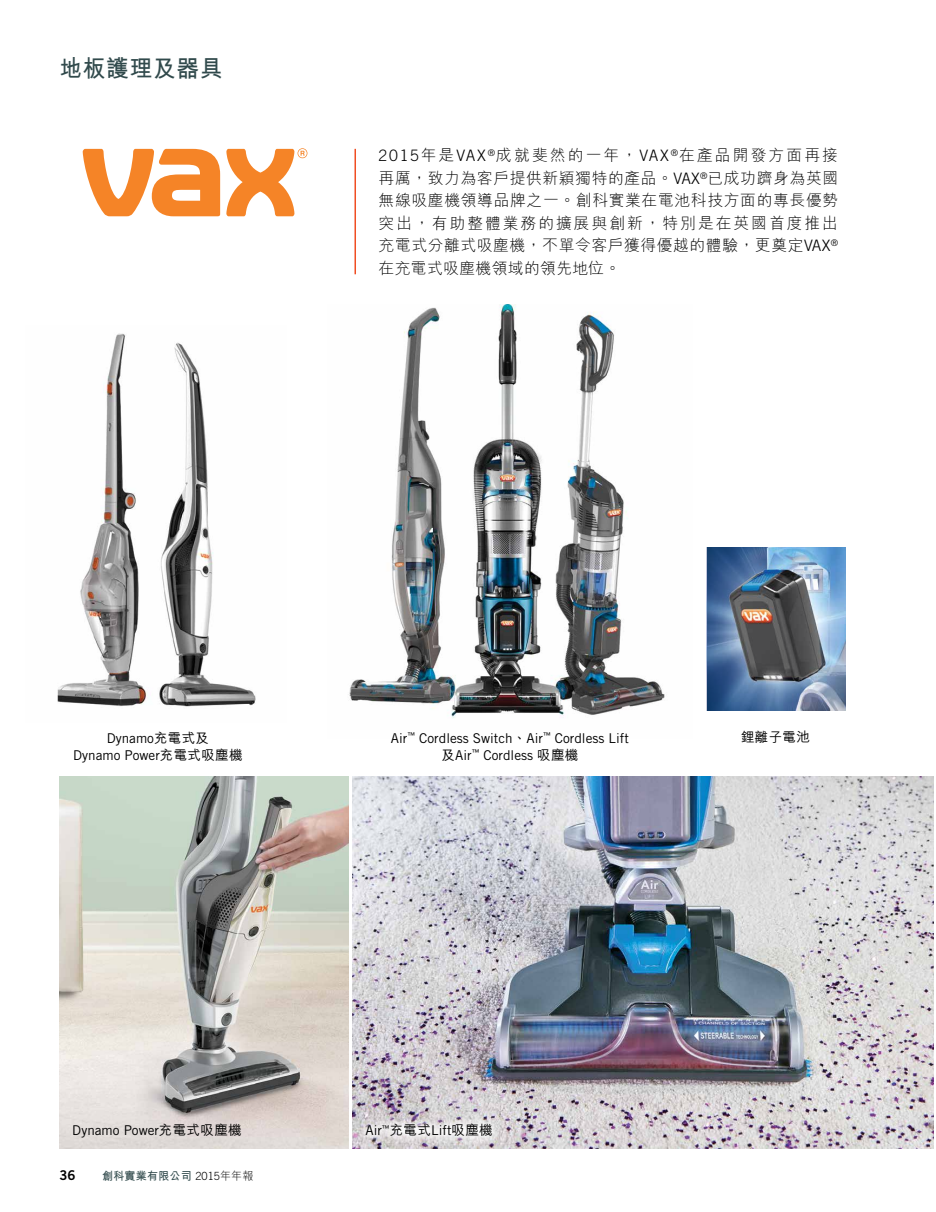
<style>
.page{position:relative;width:936px;height:1212px;background:#fff}
.page>*{position:absolute;margin:0;border:0;box-sizing:border-box;transform-origin:0 0}
.t1{font:700 24px "M Hei HK";letter-spacing:.025em;color:#314a4c;scale:.95 1}
.t2{font:300 15.75px/22.5px "M Hei HK";letter-spacing:.04em;color:#000;text-align:justify}
.t3{font:13.5px/17.2px "Trade Gothic";color:#000;text-align:center}
.t4{font:500 13.5px "M Hei HK";letter-spacing:.025em;color:#000}
.t5{font:13.5px "Trade Gothic Bold Two";color:#000}
.t6{font:700 11.25px "M Hei HK";letter-spacing:.025em;color:#314a4c}
.s1{font-family:"Trade Gothic"}
.s2{font-family:"M Hei HK";font-weight:500}
.s3{font-family:"Trade Gothic";font-weight:300;color:#000}
.s4{font-weight:300;color:#000}
</style>
<div class="page">
<img style="left:349px;top:305px;width:316px;height:413px">
<img style="left:57px;top:333px;width:199px;height:374px">
<img style="left:352px;top:776px;width:581px;height:372px">
<hr style="left:354px;top:149px;width:2px;height:125px;background:#f04e23">
<img style="left:60px;top:776px;width:289px;height:372px">
<img style="left:707px;top:548px;width:138px;height:163px">
<svg style="left:357px;top:1115px;width:143px;height:30px"></svg>
<svg style="left:82px;top:151px;width:226px;height:66px"></svg>
<svg style="left:83px;top:148px;width:224px;height:68px"></svg>
<h1 class="t1" style="left:60px;top:50px;width:173px">地板護理及器具</h1>
<p class="t2" style="left:378px;top:144px;width:461px"><span class="s1">2015</span>年是<span class="s1">VAX</span><sup>®</sup>成就斐然的一年，<span class="s1">VAX</span><sup>®</sup>在產品開發方面再接再厲，致力為客戶提供新穎獨特的產品。<span class="s1">VAX</span><sup>®</sup>已成功躋身為英國無線吸塵機領導品牌之一。創科實業在電池科技方面的專長優勢突出，有助整體業務的擴展與創新，特別是在英國首度推出充電式分離式吸塵機，不單令客戶獲得優越的體驗，更奠定<span class="s1">VAX</span><sup>®</sup>在充電式吸塵機領域的領先地位。</p>
<p class="t3" style="left:73px;top:729px;width:171px">Dynamo<span class="s2">充電式及<br></span>Dynamo Power<span class="s2">充電式吸塵機</span></p>
<p class="t3" style="left:391px;top:729px;width:239px">Air<sup>™</sup> Cordless Switch<span class="s2">、</span>Air<sup>™</sup> Cordless Lift<span class="s2">及</span>Air<sup>™</sup> Cordless <span class="s2">吸塵機</span></p>
<p class="t4" style="left:741px;top:727px;width:70px">鋰離子電池</p>
<p class="t3" style="left:72px;top:1122px;width:171px">Dynamo Power<span class="s2">充電式吸塵機</span></p>
<p class="t5" style="left:60px;top:1167px;width:18px">36</p>
<p class="t6" style="left:102px;top:1167px;width:153px">創科實業有限公司 <span class="s3">2015</span><span class="s4">年年報</span></p>
<p class="t3" style="left:365px;top:1122px;width:129px">Air<sup>™</sup><span class="s2">充電式</span>Lift<span class="s2">吸塵機</span></p>
</div>
